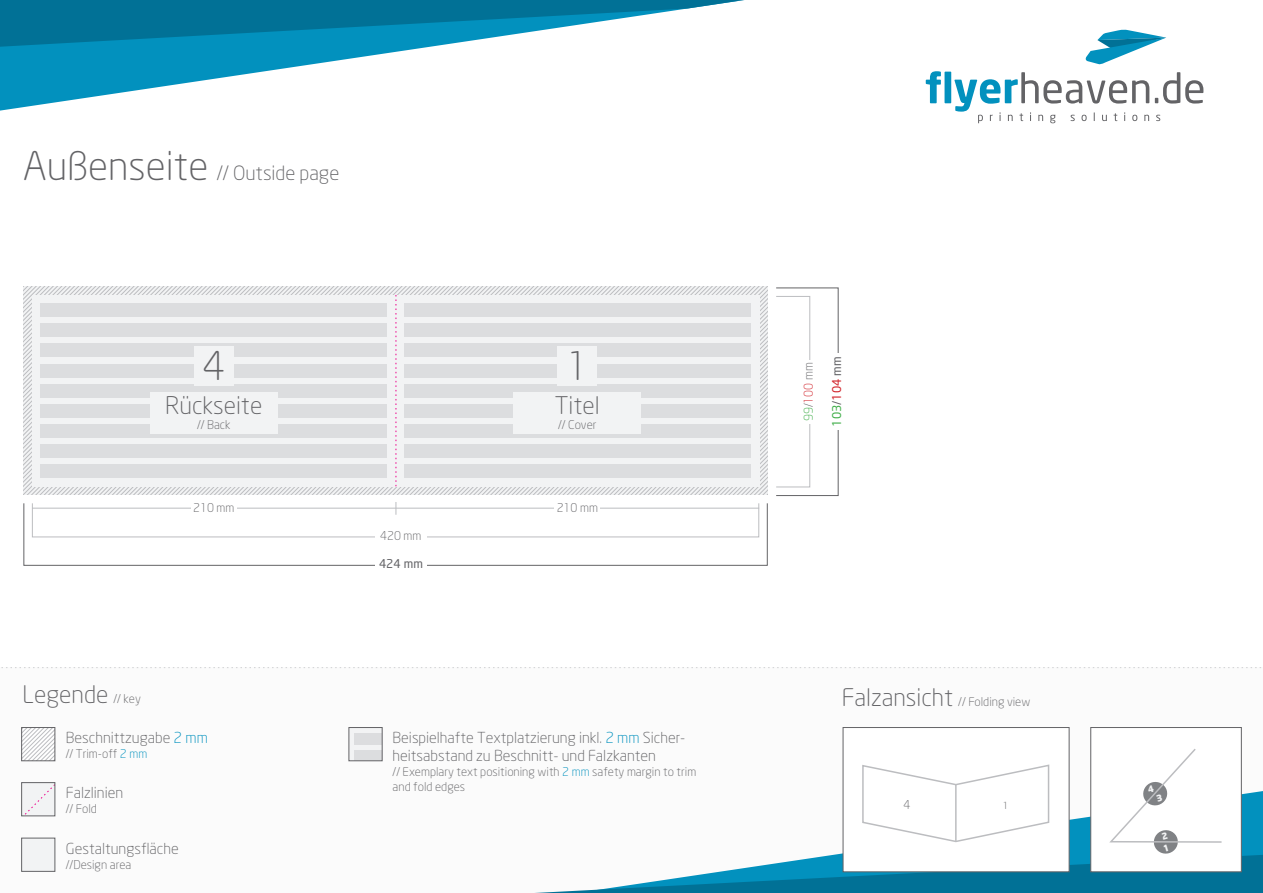
<style>
.page{position:relative;width:1263px;height:893px;background:#fff}
.page>*{position:absolute;margin:0;border:0;box-sizing:border-box;transform-origin:0 0}
.t1{font:300 39px "Neo Sans";color:#636366}
.t2{font:300 24px "Neo Sans";color:#636366}
.t3{font:300 19.5px "Neo Sans";color:#636366}
.t4{font:300 15px/18px "Neo Sans";color:#636366}
.t5{font:300 12px/15px "Neo Sans";color:#636366}
.t6{font:12px "Neo Sans";color:#40ae49}
.t7{font:12px "Neo Sans";color:#636366}
.t8{font:300 9.6px "Neo Sans";color:#636366;scale:1.12 1}
.s1{font-size:39px}
.s2{font-size:12px}
.s3{color:#0291be}
.s4{color:#40ae49}
.s5{color:#d1232a}
.s6{color:#636366}
.s7{font-size:24px}
</style>
<div class="page">
<svg style="left:23px;top:729px;width:30px;height:30px"></svg>
<div style="left:21px;top:727px;width:34px;height:34px;border:1px solid #636366"></div>
<svg style="left:23px;top:784px;width:30px;height:30px"></svg>
<div style="left:21px;top:782px;width:34px;height:34px;border:1px solid #636366"></div>
<div style="left:21px;top:838px;width:34px;height:34px;background:#f2f3f4;border:1px solid #636366"></div>
<div style="left:349px;top:727px;width:33px;height:34px;background:#f2f3f4"></div>
<div style="left:354px;top:733px;width:28px;height:11px;background:#dcdddf"></div>
<div style="left:354px;top:750px;width:28px;height:11px;background:#dcdddf"></div>
<div style="left:348px;top:727px;width:34px;height:34px;border:1px solid #636366"></div>
<svg style="left:0;top:47px;width:428px;height:64px"></svg>
<svg style="left:0;top:0;width:744px;height:47px"></svg>
<svg style="left:1085px;top:29px;width:81px;height:35px"></svg>
<svg style="left:1156px;top:115px;width:4px;height:6px"></svg>
<svg style="left:1155px;top:72px;width:48px;height:32px"></svg>
<svg style="left:926px;top:71px;width:15px;height:32px"></svg>
<div style="left:944px;top:72px;width:7px;height:31px;background:#0291be"></div>
<svg style="left:954px;top:72px;width:195px;height:51px"></svg>
<div style="left:23px;top:503px;width:745px;height:63px;border:1px solid #636366"></div>
<hr style="left:32px;top:508px;width:727px;height:1px;background:#bcbdc0">
<div style="left:191px;top:503px;width:46px;height:12px;background:#fff"></div>
<div style="left:554px;top:503px;width:46px;height:12px;background:#fff"></div>
<div style="left:776px;top:296px;width:34px;height:191px;border:1px solid #bcbdc0"></div>
<div style="left:803px;top:360px;width:13px;height:64px;background:#fff"></div>
<svg style="left:198px;top:286px;width:570px;height:209px"></svg>
<div style="left:32px;top:295px;width:727px;height:191px;background:#f2f3f4"></div>
<svg style="left:396px;top:295px;width:1px;height:191px"></svg>
<div style="left:40px;top:303px;width:347px;height:14px;background:#dcdddf"></div>
<div style="left:40px;top:324px;width:347px;height:13px;background:#dcdddf"></div>
<div style="left:40px;top:344px;width:347px;height:13px;background:#dcdddf"></div>
<div style="left:40px;top:364px;width:347px;height:13px;background:#dcdddf"></div>
<div style="left:40px;top:384px;width:347px;height:13px;background:#dcdddf"></div>
<div style="left:40px;top:404px;width:347px;height:13px;background:#dcdddf"></div>
<div style="left:40px;top:424px;width:347px;height:14px;background:#dcdddf"></div>
<div style="left:40px;top:444px;width:347px;height:14px;background:#dcdddf"></div>
<div style="left:40px;top:464px;width:347px;height:14px;background:#dcdddf"></div>
<div style="left:404px;top:303px;width:347px;height:14px;background:#dcdddf"></div>
<div style="left:404px;top:324px;width:347px;height:13px;background:#dcdddf"></div>
<div style="left:404px;top:344px;width:347px;height:13px;background:#dcdddf"></div>
<div style="left:404px;top:364px;width:347px;height:13px;background:#dcdddf"></div>
<div style="left:404px;top:384px;width:347px;height:13px;background:#dcdddf"></div>
<div style="left:404px;top:404px;width:347px;height:13px;background:#dcdddf"></div>
<div style="left:404px;top:424px;width:347px;height:14px;background:#dcdddf"></div>
<div style="left:404px;top:444px;width:347px;height:14px;background:#dcdddf"></div>
<div style="left:404px;top:464px;width:347px;height:14px;background:#dcdddf"></div>
<div style="left:194px;top:346px;width:40px;height:40px;background:#f2f3f4"></div>
<div style="left:557px;top:346px;width:40px;height:40px;background:#f2f3f4"></div>
<div style="left:514px;top:392px;width:127px;height:41px;background:#f2f3f4"></div>
<div style="left:150px;top:392px;width:128px;height:41px;background:#f2f3f4"></div>
<div style="left:32px;top:503px;width:727px;height:34px;border:1px solid #bcbdc0"></div>
<div style="left:375px;top:531px;width:51px;height:12px;background:#fff"></div>
<div style="left:375px;top:559px;width:51px;height:13px;background:#fff"></div>
<div style="left:843px;top:727px;width:226px;height:145px;background:#fff;border:1px solid #636366"></div>
<div style="left:1090px;top:727px;width:152px;height:145px;background:#fff;border:1px solid #636366"></div>
<svg style="left:535px;top:747px;width:728px;height:146px"></svg>
<h3 class="t3" style="left:23px;top:161px;width:318px"><span class="s1">Außenseite</span> // Outside page</h3>
<h1 class="t1" style="left:202px;top:343px;width:24px">4</h1>
<h1 class="t1" style="left:566px;top:343px;width:24px">1</h1>
<h2 class="t2" style="left:555px;top:391px;width:46px">Titel</h2>
<p class="t5" style="left:558px;top:417px;width:40px">// Cover</p>
<h2 class="t2" style="left:165px;top:391px;width:99px">Rückseite</h2>
<p class="t5" style="left:197px;top:417px;width:35px">// Back</p>
<p class="t5" style="left:193px;top:500px;width:43px">210 mm</p>
<p class="t5" style="left:557px;top:500px;width:43px">210 mm</p>
<h2 class="t2" style="left:23px;top:680px;width:120px">Legende <span class="s2">// key</span></h2>
<p class="t4" style="left:66px;top:728px;width:143px">Beschnittzugabe <span class="s3">2 mm</span></p>
<p class="t5" style="left:66px;top:746px;width:83px">// Trim-off <span class="s3">2 mm</span></p>
<p class="t4" style="left:66px;top:783px;width:59px">Falzlinien</p>
<p class="t5" style="left:66px;top:801px;width:33px">// Fold</p>
<p class="t4" style="left:66px;top:839px;width:114px">Gestaltungsfläche</p>
<p class="t5" style="left:66px;top:857px;width:67px">//Design area</p>
<p class="t5" style="left:380px;top:528px;width:43px">420 mm</p>
<p class="t7" style="left:379px;top:556px;width:45px">424 mm</p>
<p class="t4" style="left:393px;top:728px;width:294px">Beispielhafte Textplatzierung inkl. <span class="s3">2 mm</span> Sicher&shy;heitsabstand zu Beschnitt- und Falzkanten</p>
<p class="t5" style="left:393px;top:764px;width:305px">// Exemplary text positioning with <span class="s3">2 mm</span> safety margin to trim and fold edges</p>
<p class="t5" style="left:801px;top:421px;width:61px;rotate:-90deg"><span class="s4">99</span>/<span class="s5">100</span> mm</p>
<p class="t6" style="left:829px;top:427px;width:71px;rotate:-90deg">103<span class="s6">/</span><span class="s5">104</span> <span class="s6">mm</span></p>
<p class="t5" style="left:842px;top:694px;width:190px"><span class="s7">Falzansicht</span> // Folding view</p>
<p class="t5" style="left:904px;top:797px;width:8px">4</p>
<p class="t8" style="left:1002px;top:800px;width:7px">1</p>
</div>
